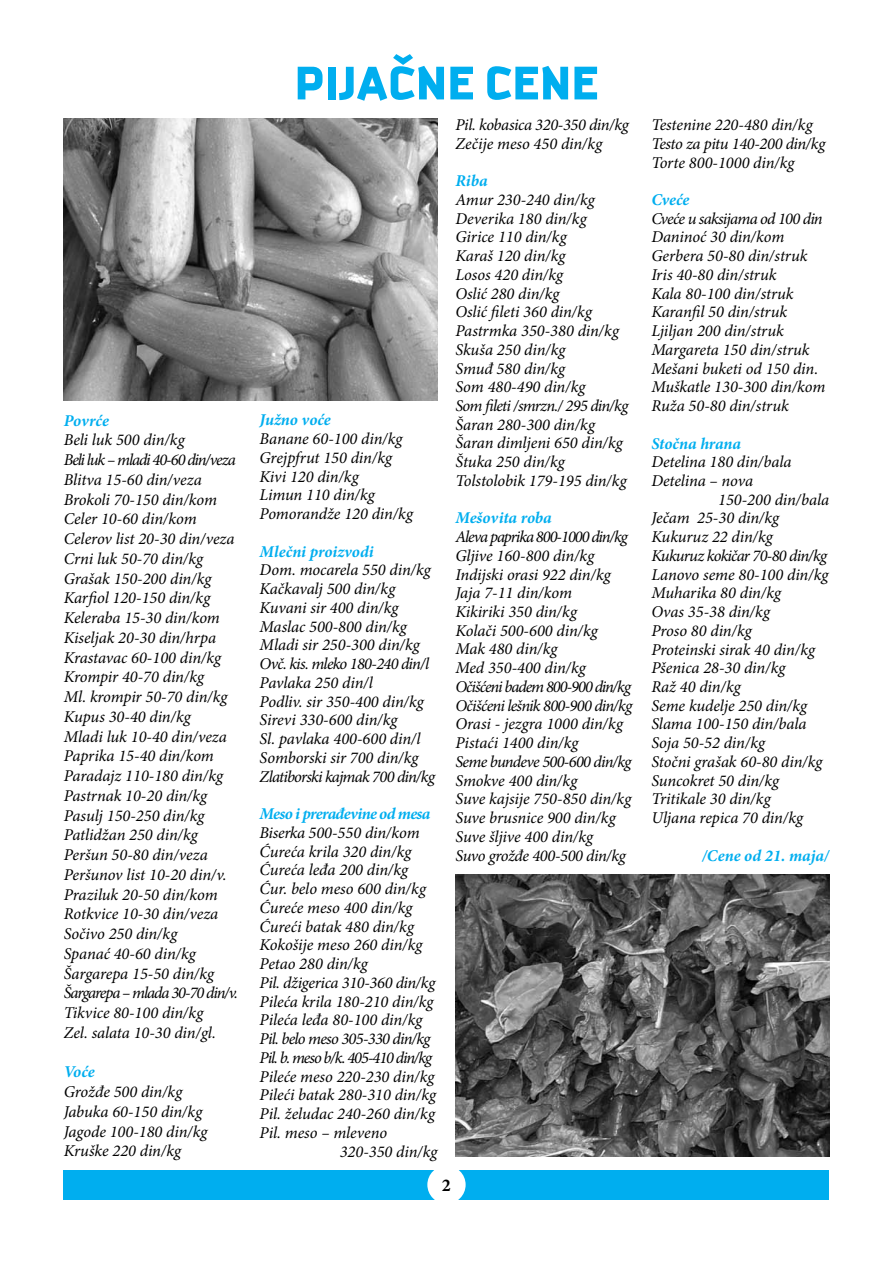
<style>
.page{position:relative;width:893px;height:1263px;background:#fff}
.page>*{position:absolute;margin:0;border:0;box-sizing:border-box;transform-origin:0 0}
.t1{font:900 51px "Kautiva Pro";color:#00aeef}
.t2{font:700 18px "Minion Pro";color:#000}
.t3{font:italic 16.5px/18.8px "Minion Pro";letter-spacing:-.01em;color:#000}
.t4{font:italic 700 16.5px "Minion Pro";letter-spacing:-.005em;color:#00aeef}
.t5{font:italic 16.5px "Minion Pro";letter-spacing:-.045em;color:#000}
.t6{font:italic 16.5px "Minion Pro";letter-spacing:-.06em;color:#000}
.t7{font:italic 700 16.5px "Minion Pro";letter-spacing:-.04em;color:#00aeef}
</style>
<div class="page">
<div style="left:64px;top:1170px;width:765px;height:29px;background:#00aeef"></div>
<div style="left:427px;top:1165px;width:39px;height:39px;background:#fff;border-radius:50%"></div>
<img style="left:64px;top:118px;width:373px;height:283px">
<img style="left:455px;top:874px;width:374px;height:283px">
<p class="t4" style="left:64px;top:409px;width:47px">Povrće</p>
<p class="t3" style="left:64px;top:430px;width:176px;line-height:19.8px">Beli luk 500 din/kg<br>Beli luk – mladi 40-60 din/veza<br>Blitva 15-60 din/veza<br>Brokoli 70-150 din/kom<br>Celer 10-60 din/kom<br>Celerov list 20-30 din/veza<br>Crni luk 50-70 din/kg<br>Grašak 150-200 din/kg<br>Karfiol 120-150 din/kg<br>Keleraba 15-30 din/kom<br>Kiseljak 20-30 din/hrpa<br>Krastavac 60-100 din/kg<br>Krompir 40-70 din/kg<br>Ml. krompir 50-70 din/kg<br>Kupus 30-40 din/kg<br>Mladi luk 10-40 din/veza<br>Paprika 15-40 din/kom<br>Paradajz 110-180 din/kg<br>Pastrnak 10-20 din/kg<br>Pasulj 150-250 din/kg<br>Patlidžan 250 din/kg<br>Peršun 50-80 din/veza<br>Peršunov list 10-20 din/v.<br>Praziluk 20-50 din/kom<br>Rotkvice 10-30 din/veza<br>Sočivo 250 din/kg<br>Spanać 40-60 din/kg<br>Šargarepa 15-50 din/kg<br>Šargarepa – mlada 30-70 din/v.<br>Tikvice 80-100 din/kg<br>Zel. salata 10-30 din/gl.</p>
<p class="t4" style="left:64px;top:1060px;width:33px">Voće</p>
<p class="t3" style="left:64px;top:1082px;width:145px;line-height:19.8px">Grožđe 500 din/kg<br>Jabuka 60-150 din/kg<br>Jagode 100-180 din/kg<br>Kruške 220 din/kg</p>
<h1 class="t1" style="left:294px;top:54px;width:306px">PIJAČNE CENE</h1>
<p class="t4" style="left:260px;top:408px;width:73px">Južno voće</p>
<p class="t3" style="left:260px;top:429px;width:155px">Banane 60-100 din/kg<br>Grejpfrut 150 din/kg<br>Kivi 120 din/kg<br>Limun 110 din/kg<br>Pomorandže 120 din/kg</p>
<p class="t4" style="left:260px;top:540px;width:116px">Mlečni proizvodi</p>
<p class="t3" style="left:260px;top:561px;width:177px">Dom. mocarela 550 din/kg<br>Kačkavalj 500 din/kg<br>Kuvani sir 400 din/kg<br>Maslac 500-800 din/kg<br>Mladi sir 250-300 din/kg<br>Ovč. kis. mleko 180-240 din/l<br>Pavlaka 250 din/l<br>Podliv. sir 350-400 din/kg<br>Sirevi 330-600 din/kg<br>Sl. pavlaka 400-600 din/l<br>Somborski sir 700 din/kg<br>Zlatiborski kajmak 700 din/kg</p>
<p class="t7" style="left:260px;top:802px;width:172px">Meso i prerađevine od mesa</p>
<p class="t3" style="left:260px;top:823px;width:162px">Biserka 500-550 din/kom</p>
<p class="t3" style="left:260px;top:842px;width:153px">Ćureća krila 320 din/kg</p>
<p class="t3" style="left:260px;top:861px;width:150px">Ćureća leđa 200 din/kg</p>
<p class="t3" style="left:260px;top:879px;width:168px">Ćur. belo meso 600 din/kg</p>
<p class="t3" style="left:260px;top:898px;width:154px">Ćureće meso 400 din/kg</p>
<p class="t3" style="left:260px;top:917px;width:156px">Ćureći batak 480 din/kg</p>
<p class="t3" style="left:260px;top:936px;width:164px">Kokošije meso 260 din/kg</p>
<p class="t3" style="left:260px;top:954px;width:110px">Petao 280 din/kg</p>
<p class="t3" style="left:260px;top:973px;width:177px">Pil. džigerica 310-360 din/kg</p>
<p class="t3" style="left:260px;top:992px;width:175px">Pileća krila 180-210 din/kg</p>
<p class="t3" style="left:260px;top:1010px;width:164px">Pileća leđa 80-100 din/kg</p>
<p class="t5" style="left:260px;top:1027px;width:172px">Pil. belo meso 305-330 din/kg</p>
<p class="t6" style="left:260px;top:1046px;width:174px">Pil. b. meso b/k. 405-410 din/kg</p>
<p class="t3" style="left:260px;top:1067px;width:176px">Pileće meso 220-230 din/kg</p>
<p class="t3" style="left:260px;top:1085px;width:178px">Pileći batak 280-310 din/kg</p>
<p class="t3" style="left:260px;top:1104px;width:177px">Pil. želudac 240-260 din/kg</p>
<p class="t3" style="left:260px;top:1123px;width:129px">Pil. meso – mleveno</p>
<p class="t3" style="left:340px;top:1142px;width:99px">320-350 din/kg</p>
<p class="t3" style="left:455px;top:115px;width:175px">Pil. kobasica 320-350 din/kg<br>Zečije meso 450 din/kg</p>
<p class="t4" style="left:455px;top:169px;width:34px">Riba</p>
<p class="t3" style="left:455px;top:190px;width:174px">Amur 230-240 din/kg<br>Deverika 180 din/kg<br>Girice 110 din/kg<br>Karaš 120 din/kg<br>Losos 420 din/kg<br>Oslić 280 din/kg<br>Oslić fileti 360 din/kg<br>Pastrmka 350-380 din/kg<br>Skuša 250 din/kg<br>Smuđ 580 din/kg<br>Som 480-490 din/kg<br>Som fileti /smrzn./ 295 din/kg<br>Šaran 280-300 din/kg<br>Šaran dimljeni 650 din/kg<br>Štuka 250 din/kg<br>Tolstolobik 179-195 din/kg</p>
<p class="t4" style="left:455px;top:506px;width:98px">Mešovita roba</p>
<p class="t3" style="left:455px;top:527px;width:178px">Aleva paprika 800-1000 din/kg<br>Gljive 160-800 din/kg<br>Indijski orasi 922 din/kg<br>Jaja 7-11 din/kom<br>Kikiriki 350 din/kg<br>Kolači 500-600 din/kg<br>Mak 480 din/kg<br>Med 350-400 din/kg<br>Očišćeni badem 800-900 din/kg<br>Očišćeni lešnik 800-900 din/kg<br>Orasi - jezgra 1000 din/kg<br>Pistaći 1400 din/kg<br>Seme bundeve 500-600 din/kg<br>Smokve 400 din/kg<br>Suve kajsije 750-850 din/kg<br>Suve brusnice 900 din/kg<br>Suve šljive 400 din/kg<br>Suvo grožđe 400-500 din/kg</p>
<p class="t2" style="left:442px;top:1173px;width:10px">2</p>
<p class="t3" style="left:651px;top:115px;width:175px">Testenine 220-480 din/kg<br>Testo za pitu 140-200 din/kg<br>Torte 800-1000 din/kg</p>
<p class="t4" style="left:651px;top:188px;width:40px">Cveće</p>
<p class="t3" style="left:651px;top:209px;width:176px">Cveće u saksijama od 100 din<br>Daninoć 30 din/kom<br>Gerbera 50-80 din/struk<br>Iris 40-80 din/struk<br>Kala 80-100 din/struk<br>Karanfil 50 din/struk<br>Ljiljan 200 din/struk<br>Margareta 150 din/struk<br>Mešani buketi od 150 din.<br>Muškatle 130-300 din/kom<br>Ruža 50-80 din/struk</p>
<p class="t4" style="left:651px;top:431px;width:91px">Stočna hrana</p>
<p class="t3" style="left:651px;top:452px;width:142px">Detelina 180 din/bala</p>
<p class="t3" style="left:651px;top:471px;width:103px">Detelina – nova</p>
<p class="t3" style="left:718px;top:490px;width:113px">150-200 din/bala</p>
<p class="t3" style="left:651px;top:509px;width:129px">Ječam 25-30 din/kg</p>
<p class="t3" style="left:651px;top:527px;width:123px">Kukuruz 22 din/kg</p>
<p class="t5" style="left:651px;top:544px;width:177px">Kukuruz kokičar 70-80 din/kg</p>
<p class="t3" style="left:651px;top:565px;width:179px">Lanovo seme 80-100 din/kg</p>
<p class="t3" style="left:651px;top:584px;width:131px">Muharika 80 din/kg</p>
<p class="t3" style="left:651px;top:602px;width:120px">Ovas 35-38 din/kg</p>
<p class="t3" style="left:651px;top:621px;width:102px">Proso 80 din/kg</p>
<p class="t3" style="left:651px;top:640px;width:165px">Proteinski sirak 40 din/kg</p>
<p class="t3" style="left:651px;top:659px;width:136px">Pšenica 28-30 din/kg</p>
<p class="t3" style="left:651px;top:677px;width:91px">Raž 40 din/kg</p>
<p class="t3" style="left:651px;top:696px;width:157px">Seme kudelje 250 din/kg</p>
<p class="t3" style="left:651px;top:715px;width:157px">Slama 100-150 din/bala</p>
<p class="t3" style="left:651px;top:733px;width:115px">Soja 50-52 din/kg</p>
<p class="t3" style="left:651px;top:752px;width:173px">Stočni grašak 60-80 din/kg</p>
<p class="t3" style="left:651px;top:771px;width:129px">Suncokret 50 din/kg</p>
<p class="t3" style="left:651px;top:790px;width:121px">Tritikale 30 din/kg</p>
<p class="t3" style="left:651px;top:808px;width:153px">Uljana repica 70 din/kg</p>
<p class="t4" style="left:702px;top:843px;width:129px">/Cene od 21. maja/</p>
</div>
